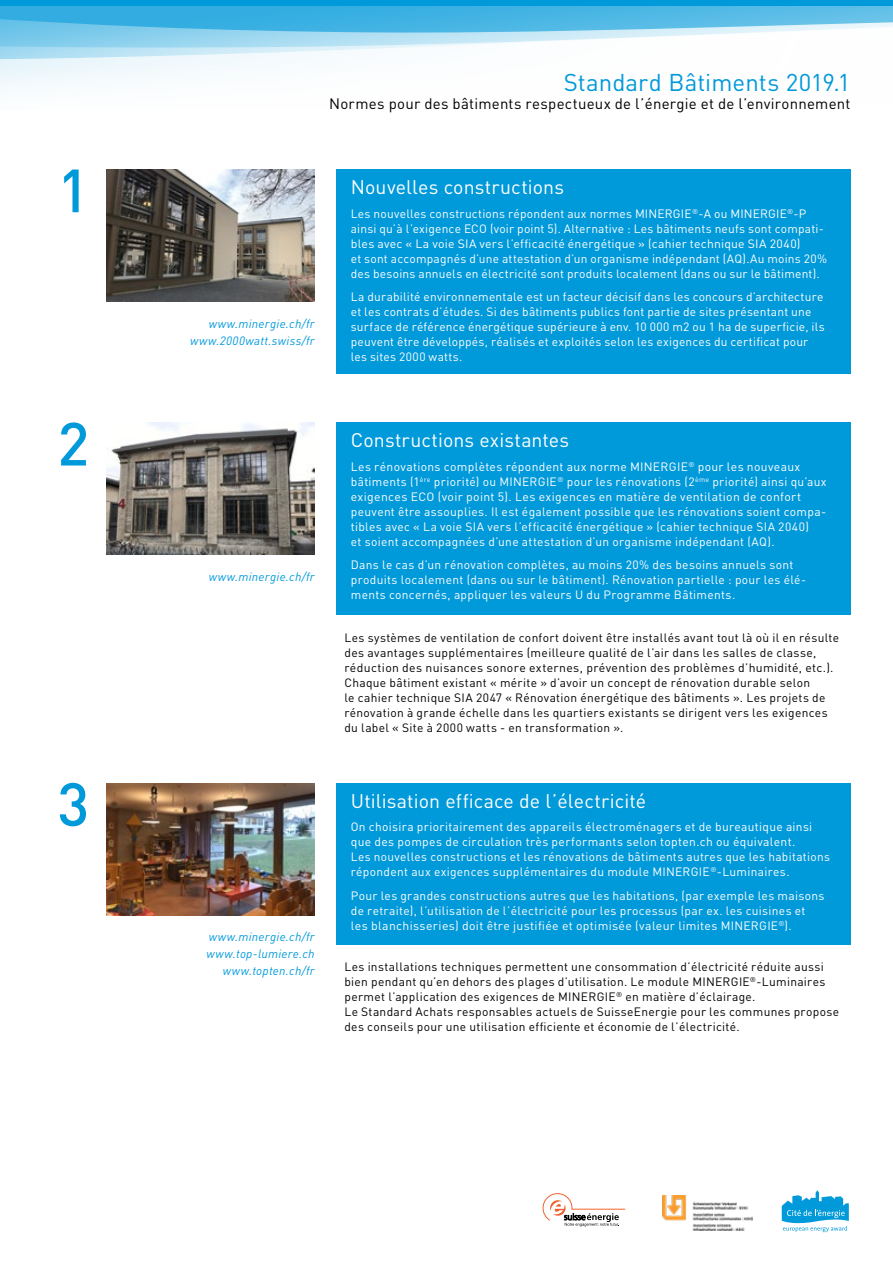
<style>
.page{position:relative;width:893px;height:1263px;background:#fff}
.page>*{position:absolute;margin:0;border:0;box-sizing:border-box;transform-origin:0 0}
.t1{font:500 60px "DIN Pro";color:#0099da}
.t2{font:24px "DIN Pro";color:#0099da}
.t3{font:19.5px "DIN Pro";letter-spacing:.005em;color:#fff}
.t4{font:15px "DIN Pro";letter-spacing:.015em;color:#000}
.t5{font:12px/15px "DIN Pro";letter-spacing:.025em;color:#fff}
.t6{font:12px/15px "DIN Pro";letter-spacing:.025em;color:#000}
.t7{font:italic 12px/17.1px "DIN Pro";letter-spacing:.025em;color:#0099da;text-align:right}
</style>
<div class="page">
<svg style="left:0;top:0;width:893px;height:7px;background:#099cdb"></svg>
<svg style="left:0;top:8px;width:893px;height:24px;background:#56bbe5"></svg>
<svg style="left:0;top:32px;width:761px;height:56px"></svg>
<svg style="left:543px;top:1193px;width:82px;height:33px"></svg>
<svg style="left:782px;top:1190px;width:67px;height:42px"></svg>
<img style="left:662px;top:1196px;width:90px;height:34px">
<div style="left:336px;top:169px;width:514px;height:205px;background:#0099da"></div>
<div style="left:336px;top:783px;width:514px;height:162px;background:#0099da"></div>
<div style="left:336px;top:423px;width:514px;height:192px;background:#0099da"></div>
<img style="left:106px;top:169px;width:209px;height:133px">
<img style="left:106px;top:423px;width:209px;height:132px">
<img style="left:106px;top:783px;width:209px;height:132px">
<h1 class="t1" style="left:57px;top:150px;width:33px">1</h1>
<h1 class="t1" style="left:57px;top:403px;width:33px">2</h1>
<h1 class="t1" style="left:57px;top:763px;width:33px">3</h1>
<h2 class="t2" style="left:564px;top:66px;width:288px">Standard Bâtiments 2019.1</h2>
<p class="t4" style="left:329px;top:93px;width:523px">Normes pour des bâtiments respectueux de l’énergie et de l’environnement</p>
<p class="t7" style="left:190px;top:315px;width:126px">www.minergie.ch/fr www.2000watt.swiss/fr</p>
<h3 class="t3" style="left:351px;top:174px;width:215px">Nouvelles constructions</h3>
<p class="t5" style="left:351px;top:205px;width:478px">Les nouvelles constructions répondent aux normes MINERGIE<sup>®</sup>-A ou MINERGIE<sup>®</sup>-P ainsi qu’à l’exigence ECO (voir point 5). Alternative : Les bâtiments neufs sont compati&shy;bles avec « La voie SIA vers l’efficacité énergétique » (cahier technique SIA 2040)<br>et sont accompagnés d’une attestation d’un organisme indépendant (AQ).Au moins 20% des besoins annuels en électricité sont produits localement (dans ou sur le bâtiment).</p>
<p class="t5" style="left:351px;top:289px;width:475px">La durabilité environnementale est un facteur décisif dans les concours d’architecture et les contrats d’études. Si des bâtiments publics font partie de sites présentant une surface de référence énergétique supérieure à env. 10 000 m2 ou 1 ha de superficie, ils peuvent être développés, réalisés et exploités selon les exigences du certificat pour les sites 2000 watts.</p>
<p class="t7" style="left:209px;top:568px;width:107px">www.minergie.ch/fr</p>
<p class="t7" style="left:207px;top:928px;width:110px">www.minergie.ch/fr www.top-lumiere.ch www.topten.ch/fr</p>
<h3 class="t3" style="left:351px;top:427px;width:220px">Constructions existantes</h3>
<p class="t5" style="left:351px;top:458px;width:477px">Les rénovations complètes répondent aux norme MINERGIE<sup>®</sup> pour les nouveaux bâtiments (1<sup>ère</sup> priorité) ou MINERGIE<sup>®</sup> pour les rénovations (2<sup>ème</sup> priorité) ainsi qu’aux exigences ECO (voir point 5). Les exigences en matière de ventilation de confort peuvent être assouplies. Il est également possible que les rénovations soient compa&shy;tibles avec « La voie SIA vers l’efficacité énergétique » (cahier technique SIA 2040)<br>et soient accompagnées d’une attestation d’un organisme indépendant (AQ).</p>
<p class="t5" style="left:351px;top:557px;width:457px">Dans le cas d’un rénovation complètes, au moins 20% des besoins annuels sont produits localement (dans ou sur le bâtiment). Rénovation partielle : pour les élé&shy;ments concernés, appliquer les valeurs U du Programme Bâtiments.</p>
<p class="t6" style="left:344px;top:629px;width:496px">Les systèmes de ventilation de confort doivent être installés avant tout là où il en résulte des avantages supplémentaires (meilleure qualité de l’air dans les salles de classe, réduction des nuisances sonore externes, prévention des problèmes d’humidité, etc.).<br>Chaque bâtiment existant « mérite » d’avoir un concept de rénovation durable selon<br>le cahier technique SIA 2047 « Rénovation énergétique des bâtiments ». Les projets de rénovation à grande échelle dans les quartiers existants se dirigent vers les exigences du label « Site à 2000 watts - en transformation ».</p>
<h3 class="t3" style="left:351px;top:787px;width:297px">Utilisation efficace de l’électricité</h3>
<p class="t5" style="left:351px;top:819px;width:481px">On choisira prioritairement des appareils électroménagers et de bureautique ainsi que des pompes de circulation très performants selon topten.ch ou équivalent.<br>Les nouvelles constructions et les rénovations de bâtiments autres que les habitations répondent aux exigences supplémentaires du module MINERGIE<sup>®</sup>-Luminaires.</p>
<p class="t5" style="left:351px;top:887px;width:475px">Pour les grandes constructions autres que les habitations, (par exemple les maisons de retraite), l’utilisation de l’électricité pour les processus (par ex. les cuisines et les blanchisseries) doit être justifiée et optimisée (valeur limites MINERGIE<sup>®</sup>).</p>
<p class="t6" style="left:344px;top:959px;width:496px">Les installations techniques permettent une consommation d’électricité réduite aussi bien pendant qu’en dehors des plages d’utilisation. Le module MINERGIE<sup>®</sup>-Luminaires permet l’application des exigences de MINERGIE<sup>®</sup> en matière d’éclairage.<br>Le Standard Achats responsables actuels de SuisseEnergie pour les communes propose des conseils pour une utilisation efficiente et économie de l’électricité.</p>
</div>
